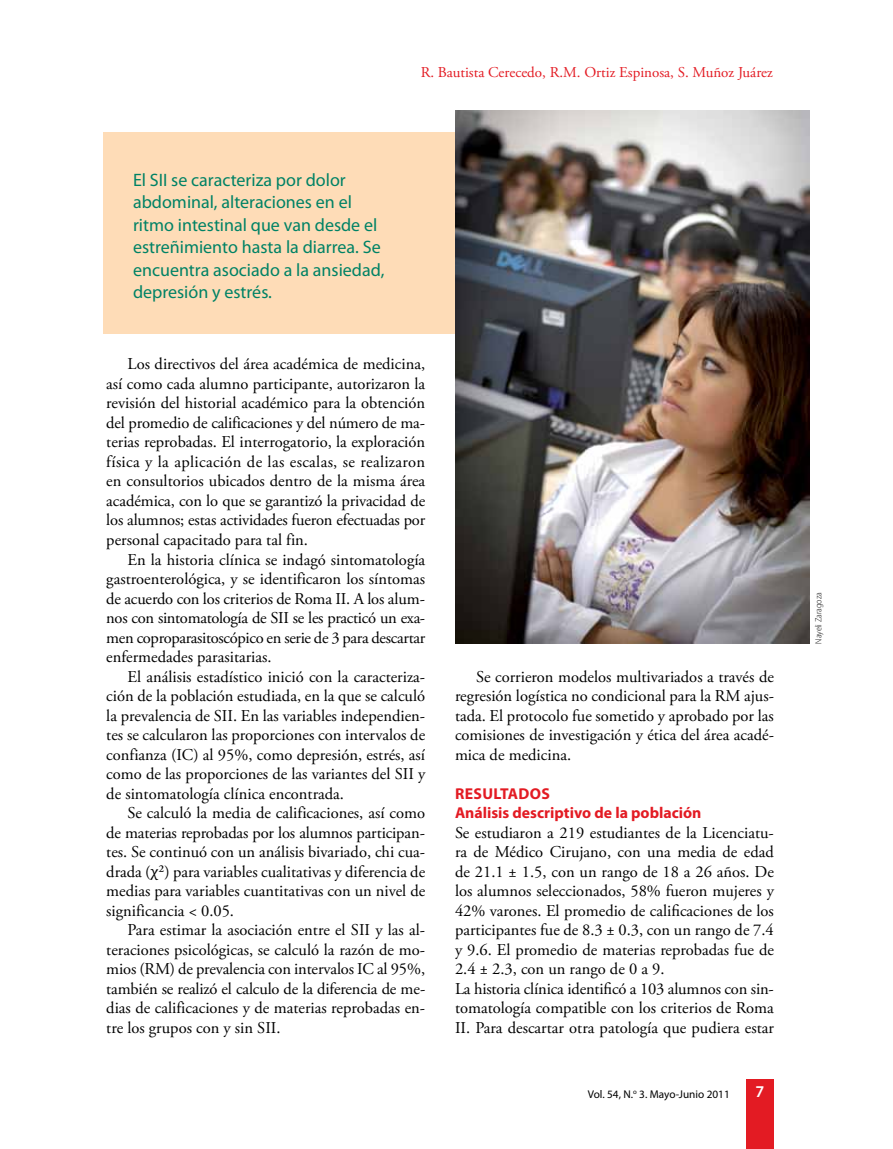
<style>
.page{position:relative;width:893px;height:1149px;background:#fff}
.page>*{position:absolute;margin:0;border:0;box-sizing:border-box;transform-origin:0 0}
.t1{font:18px/22.5px "Myriad Pro";color:#008265}
.t2{font:16.5px/19.5px "Adobe Garamond Pro";color:#000;text-align:justify}
.t3{font:600 16.5px "Myriad Pro";color:#fff}
.t4{font:700 15.75px/19.5px "Myriad Pro";color:#e31b23}
.t5{font:15px "Adobe Garamond Pro";color:#e31b23}
.t6{font:11.25px "Myriad Pro";color:#000}
.t7{font:300 9px "Myriad Pro";color:#000;scale:.9 1}
.s1{font-family:"Cambria"}
</style>
<div class="page">
<div style="left:746px;top:1078px;width:28px;height:70px;background:#e31b23"></div>
<div style="left:104px;top:133px;width:354px;height:201px;background:#fedcb7"></div>
<img style="left:455px;top:111px;width:354px;height:532px">
<p class="t1" style="left:133px;top:168px;width:253px">El SII se caracteriza por dolor abdominal, alteraciones en el ritmo intestinal que van desde el estreñimiento hasta la diarrea. Se encuentra asociado a la ansiedad, depresión y estrés.</p>
<p class="t5" style="left:421px;top:63px;width:354px">R. Bautista Cerecedo, R.M. Ortiz Espinosa, S. Muñoz Juárez</p>
<p class="t2" style="left:106px;top:355px;width:320px;text-indent:21px">Los directivos del área académica de medicina, así como cada alumno participante, autorizaron la revisión del historial académico para la obtención del promedio de calificaciones y del número de ma&shy;terias reprobadas. El interrogatorio, la exploración física y la aplicación de las escalas, se realizaron en consultorios ubicados dentro de la misma área académica, con lo que se garantizó la privacidad de los alumnos; estas actividades fueron efectuadas por personal capacitado para tal fin.</p>
<p class="t2" style="left:106px;top:550px;width:320px;text-indent:21px">En la historia clínica se indagó sintomatología gastroenterológica, y se identificaron los síntomas de acuerdo con los criterios de Roma II. A los alum&shy;nos con sintomatología de SII se les practicó un exa&shy;men coproparasitoscópico en serie de 3 para descartar enfermedades parasitarias.</p>
<p class="t2" style="left:106px;top:667px;width:320px;text-indent:21px">El análisis estadístico inició con la caracteriza&shy;ción de la población estudiada, en la que se calculó la prevalencia de SII. En las variables independien&shy;tes se calcularon las proporciones con intervalos de confianza (IC) al 95%, como depresión, estrés, así como de las proporciones de las variantes del SII y de sintomatología clínica encontrada.</p>
<p class="t2" style="left:106px;top:803px;width:320px;text-indent:21px">Se calculó la media de calificaciones, así como de materias reprobadas por los alumnos participan&shy;tes. Se continuó con un análisis bivariado, chi cua&shy;drada (<span class="s1">χ</span>²) para variables cualitativas y diferencia de medias para variables cuantitativas con un nivel de significancia &lt; 0.05.</p>
<p class="t2" style="left:106px;top:920px;width:320px;text-indent:21px">Para estimar la asociación entre el SII y las al&shy;teraciones psicológicas, se calculó la razón de mo&shy;mios (RM) de prevalencia con intervalos IC al 95%, también se realizó el calculo de la diferencia de me&shy;dias de calificaciones y de materias reprobadas en&shy;tre los grupos con y sin SII.</p>
<p class="t2" style="left:455px;top:667px;width:320px;text-indent:21px">Se corrieron modelos multivariados a través de regresión logística no condicional para la RM ajus&shy;tada. El protocolo fue sometido y aprobado por las comisiones de investigación y ética del área acadé&shy;mica de medicina.</p>
<p class="t4" style="left:455px;top:782px;width:248px">RESULTADOS<br>Análisis descriptivo de la población</p>
<p class="t2" style="left:455px;top:823px;width:320px;text-align:left">Se estudiaron a 219 estudiantes de la Licenciatu&shy;ra de Médico Cirujano, con una media de edad de 21.1 ± 1.5, con un rango de 18 a 26 años. De los alumnos seleccionados, 58% fueron mujeres y 42% varones. El promedio de calificaciones de los participantes fue de 8.3 ± 0.3, con un rango de 7.4 y 9.6. El promedio de materias reprobadas fue de 2.4 ± 2.3, con un rango de 0 a 9.<br>La historia clínica identificó a 103 alumnos con sin&shy;tomatología compatible con los criterios de Roma II. Para descartar otra patología que pudiera estar</p>
<p class="t6" style="left:588px;top:1086px;width:143px">Vol. 54, N.<sup>o</sup> 3. Mayo-Junio 2011</p>
<p class="t3" style="left:755px;top:1080px;width:10px">7</p>
<p class="t7" style="left:813px;top:643px;width:58px;rotate:-90deg">Nayeli Zaragoza</p>
</div>
